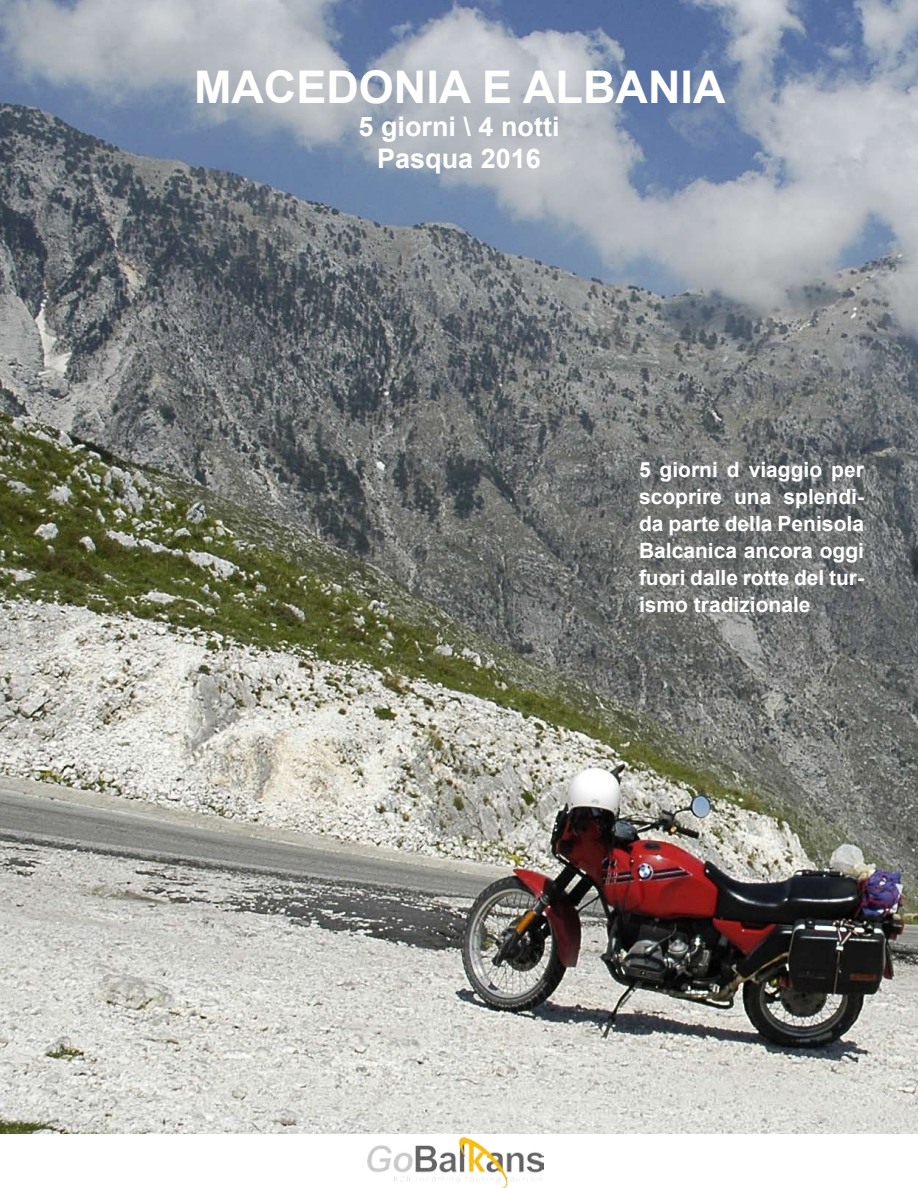
<style>
.page{position:relative;width:918px;height:1188px;background:#fff}
.page>*{position:absolute;margin:0;border:0;box-sizing:border-box;transform-origin:0 0}
.t1{font:700 45px "Arial";color:#fff}
.t2{font:700 27px/32.4px "Arial";color:#fff;text-align:center}
.t3{font:700 21px/27px "Arial";color:#fff;text-align:justify}
</style>
<div class="page">
<img style="left:1px;top:1px;width:916px;height:1133px">
<img style="left:367px;top:1138px;width:176px;height:49px">
<h1 class="t1" style="left:194px;top:56px;width:533px">MACEDONIA E ALBANIA</h1>
<p class="t2" style="left:359px;top:110px;width:203px">5 giorni \ 4 notti<br>Pasqua 2016</p>
<p class="t3" style="left:639px;top:456px;width:227px">5 giorni d viaggio per scoprire una splendi&shy;da parte della Penisola Balcanica ancora oggi fuori dalle rotte del tur&shy;ismo tradizionale</p>
</div>
